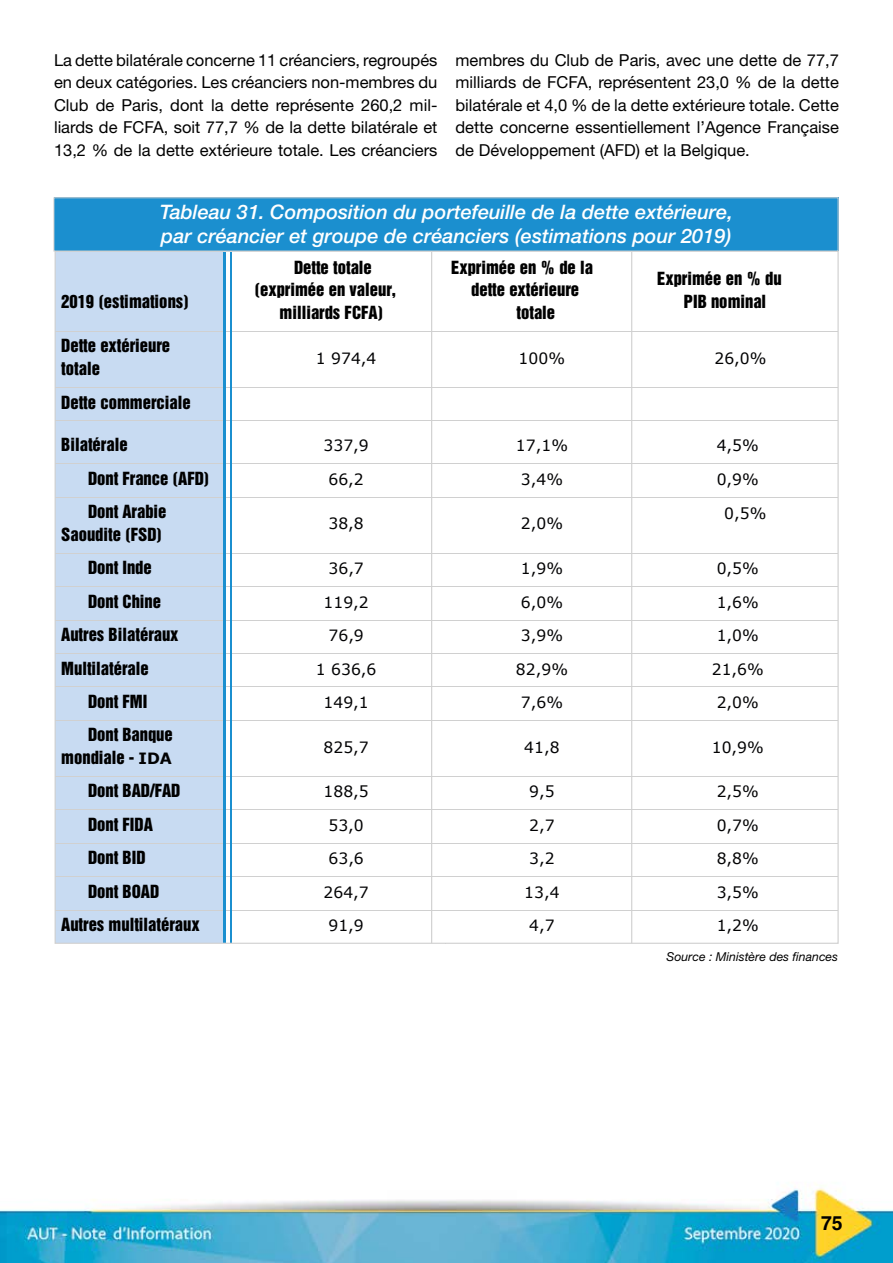
<style>
.page{position:relative;width:893px;height:1263px;background:#fff}
.page>*{position:absolute;margin:0;border:0;box-sizing:border-box;transform-origin:0 0}
.t1{font:italic 500 19.95px/24px "Helvetica Neue LT Std";color:#fff}
.t2{font:700 19.5px "Helvetica";color:#000}
.t3{font:16.5px/22.5px "Helvetica Neue LT Std";color:#000;text-align:justify}
.t4{font:16.5px/22.8px "Helvetica Inserat";color:#000}
.t5{font:15.6px "Verdana";letter-spacing:.005em;color:#020203}
.t6{font:italic 12.3px "Helvetica Neue LT Std";color:#000}
.s1{font-family:"Verdana";font-weight:700;font-size:15.6px;color:#020203}
</style>
<div class="page">
<img style="left:0;top:197px;width:893px;height:1066px">
<div style="left:55px;top:252px;width:169px;height:691px;background:#c8dbf2"></div>
<hr style="left:55px;top:331px;width:196px;height:1px;background:#d0d0d0">
<hr style="left:252px;top:331px;width:194px;height:1px;background:#d0d0d0">
<hr style="left:447px;top:331px;width:195px;height:1px;background:#d0d0d0">
<hr style="left:643px;top:331px;width:195px;height:1px;background:#d0d0d0">
<hr style="left:55px;top:387px;width:196px;height:1px;background:#d0d0d0">
<hr style="left:252px;top:387px;width:194px;height:1px;background:#d0d0d0">
<hr style="left:447px;top:387px;width:195px;height:1px;background:#d0d0d0">
<hr style="left:643px;top:387px;width:195px;height:1px;background:#d0d0d0">
<hr style="left:55px;top:420px;width:196px;height:1px;background:#d0d0d0">
<hr style="left:252px;top:420px;width:194px;height:1px;background:#d0d0d0">
<hr style="left:447px;top:420px;width:195px;height:1px;background:#d0d0d0">
<hr style="left:643px;top:420px;width:195px;height:1px;background:#d0d0d0">
<hr style="left:55px;top:463px;width:196px;height:1px;background:#d0d0d0">
<hr style="left:252px;top:463px;width:194px;height:1px;background:#d0d0d0">
<hr style="left:447px;top:463px;width:195px;height:1px;background:#d0d0d0">
<hr style="left:643px;top:463px;width:195px;height:1px;background:#d0d0d0">
<hr style="left:55px;top:497px;width:196px;height:1px;background:#d0d0d0">
<hr style="left:252px;top:497px;width:194px;height:1px;background:#d0d0d0">
<hr style="left:447px;top:497px;width:195px;height:1px;background:#d0d0d0">
<hr style="left:643px;top:497px;width:195px;height:1px;background:#d0d0d0">
<hr style="left:55px;top:553px;width:196px;height:1px;background:#d0d0d0">
<hr style="left:252px;top:553px;width:194px;height:1px;background:#d0d0d0">
<hr style="left:447px;top:553px;width:195px;height:1px;background:#d0d0d0">
<hr style="left:643px;top:553px;width:195px;height:1px;background:#d0d0d0">
<hr style="left:55px;top:586px;width:196px;height:1px;background:#d0d0d0">
<hr style="left:252px;top:586px;width:194px;height:1px;background:#d0d0d0">
<hr style="left:447px;top:586px;width:195px;height:1px;background:#d0d0d0">
<hr style="left:643px;top:586px;width:195px;height:1px;background:#d0d0d0">
<hr style="left:55px;top:620px;width:196px;height:1px;background:#d0d0d0">
<hr style="left:252px;top:620px;width:194px;height:1px;background:#d0d0d0">
<hr style="left:447px;top:620px;width:195px;height:1px;background:#d0d0d0">
<hr style="left:643px;top:620px;width:195px;height:1px;background:#d0d0d0">
<hr style="left:55px;top:653px;width:196px;height:1px;background:#d0d0d0">
<hr style="left:252px;top:653px;width:194px;height:1px;background:#d0d0d0">
<hr style="left:447px;top:653px;width:195px;height:1px;background:#d0d0d0">
<hr style="left:643px;top:653px;width:195px;height:1px;background:#d0d0d0">
<hr style="left:55px;top:686px;width:196px;height:1px;background:#d0d0d0">
<hr style="left:252px;top:686px;width:194px;height:1px;background:#d0d0d0">
<hr style="left:447px;top:686px;width:195px;height:1px;background:#d0d0d0">
<hr style="left:643px;top:686px;width:195px;height:1px;background:#d0d0d0">
<hr style="left:55px;top:720px;width:196px;height:1px;background:#d0d0d0">
<hr style="left:252px;top:720px;width:194px;height:1px;background:#d0d0d0">
<hr style="left:447px;top:720px;width:195px;height:1px;background:#d0d0d0">
<hr style="left:643px;top:720px;width:195px;height:1px;background:#d0d0d0">
<hr style="left:55px;top:776px;width:196px;height:1px;background:#d0d0d0">
<hr style="left:252px;top:776px;width:194px;height:1px;background:#d0d0d0">
<hr style="left:447px;top:776px;width:195px;height:1px;background:#d0d0d0">
<hr style="left:643px;top:776px;width:195px;height:1px;background:#d0d0d0">
<hr style="left:55px;top:809px;width:196px;height:1px;background:#d0d0d0">
<hr style="left:252px;top:809px;width:194px;height:1px;background:#d0d0d0">
<hr style="left:447px;top:809px;width:195px;height:1px;background:#d0d0d0">
<hr style="left:643px;top:809px;width:195px;height:1px;background:#d0d0d0">
<hr style="left:55px;top:843px;width:196px;height:1px;background:#d0d0d0">
<hr style="left:252px;top:843px;width:194px;height:1px;background:#d0d0d0">
<hr style="left:447px;top:843px;width:195px;height:1px;background:#d0d0d0">
<hr style="left:643px;top:843px;width:195px;height:1px;background:#d0d0d0">
<hr style="left:55px;top:876px;width:196px;height:1px;background:#d0d0d0">
<hr style="left:252px;top:876px;width:194px;height:1px;background:#d0d0d0">
<hr style="left:447px;top:876px;width:195px;height:1px;background:#d0d0d0">
<hr style="left:643px;top:876px;width:195px;height:1px;background:#d0d0d0">
<hr style="left:55px;top:910px;width:196px;height:1px;background:#d0d0d0">
<hr style="left:252px;top:910px;width:194px;height:1px;background:#d0d0d0">
<hr style="left:447px;top:910px;width:195px;height:1px;background:#d0d0d0">
<hr style="left:643px;top:910px;width:195px;height:1px;background:#d0d0d0">
<hr style="left:223px;top:252px;width:3px;height:691px;background:#1b8fcf">
<hr style="left:230px;top:252px;width:2px;height:691px;background:#1b8fcf">
<div style="left:54px;top:198px;width:784px;height:53px;background:#1b8fcf"></div>
<div style="left:54px;top:197px;width:784px;height:54px;border:1px solid #d0d0d0"></div>
<hr style="left:631px;top:252px;width:1px;height:691px;background:#d0d0d0">
<hr style="left:431px;top:252px;width:1px;height:691px;background:#d0d0d0">
<p class="t3" style="left:54px;top:48px;width:385px">La dette bilatérale concerne 11 créanciers, regroupés en deux catégories. Les créanciers non-membres du Club de Paris, dont la dette représente 260,2 mil&shy;liards de FCFA, soit 77,7 % de la dette bilatérale et 13,2 % de la dette extérieure totale. Les créanciers</p>
<p class="t3" style="left:455px;top:48px;width:385px">membres du Club de Paris, avec une dette de 77,7 milliards de FCFA, représentent 23,0 % de la dette bilatérale et 4,0 % de la dette extérieure totale. Cette dette concerne essentiellement l’Agence Française de Développement (AFD) et la Belgique.</p>
<p class="t1" style="left:160px;top:199px;width:575px">Tableau 31. Composition du portefeuille de la dette extérieure, par créancier et groupe de créanciers (estimations pour 2019)</p>
<p class="t4" style="left:61px;top:290px;width:129px">2019 (estimations)</p>
<p class="t4" style="left:61px;top:335px;width:110px">Dette extérieure totale</p>
<p class="t4" style="left:294px;top:256px;width:79px">Dette totale</p>
<p class="t4" style="left:255px;top:279px;width:143px">(exprimée en valeur,</p>
<p class="t4" style="left:279px;top:301px;width:105px">milliards FCFA)</p>
<p class="t4" style="left:451px;top:256px;width:143px">Exprimée en % de la</p>
<p class="t4" style="left:471px;top:279px;width:110px">dette extérieure</p>
<p class="t4" style="left:516px;top:301px;width:40px">totale</p>
<p class="t4" style="left:684px;top:267px;width:99px;text-indent:-27px">Exprimée en % du<br>PIB nominal</p>
<p class="t5" style="left:316px;top:347px;width:62px">1 974,4</p>
<p class="t5" style="left:519px;top:347px;width:48px">100%</p>
<p class="t5" style="left:714px;top:347px;width:54px">26,0%</p>
<p class="t4" style="left:61px;top:391px;width:131px">Dette commerciale</p>
<p class="t4" style="left:61px;top:434px;width:68px">Bilatérale</p>
<p class="t5" style="left:323px;top:435px;width:47px">337,9</p>
<p class="t5" style="left:516px;top:435px;width:54px">17,1%</p>
<p class="t5" style="left:717px;top:435px;width:44px">4,5%</p>
<p class="t4" style="left:88px;top:467px;width:123px">Dont France (AFD)</p>
<p class="t5" style="left:328px;top:468px;width:37px">66,2</p>
<p class="t5" style="left:521px;top:468px;width:44px">3,4%</p>
<p class="t5" style="left:717px;top:468px;width:44px">0,9%</p>
<p class="t4" style="left:61px;top:501px;width:107px;text-align:right">Dont Arabie<br>Saoudite (FSD)</p>
<p class="t5" style="left:724px;top:503px;width:44px">0,5%</p>
<p class="t5" style="left:328px;top:513px;width:37px">38,8</p>
<p class="t5" style="left:521px;top:513px;width:44px">2,0%</p>
<p class="t4" style="left:88px;top:557px;width:65px">Dont Inde</p>
<p class="t5" style="left:328px;top:558px;width:37px">36,7</p>
<p class="t5" style="left:521px;top:558px;width:44px">1,9%</p>
<p class="t5" style="left:717px;top:558px;width:44px">0,5%</p>
<p class="t4" style="left:88px;top:590px;width:75px">Dont Chine</p>
<p class="t5" style="left:323px;top:591px;width:47px">119,2</p>
<p class="t5" style="left:521px;top:591px;width:44px">6,0%</p>
<p class="t5" style="left:717px;top:591px;width:44px">1,6%</p>
<p class="t4" style="left:61px;top:624px;width:119px">Autres Bilatéraux</p>
<p class="t5" style="left:328px;top:625px;width:37px">76,9</p>
<p class="t5" style="left:521px;top:625px;width:44px">3,9%</p>
<p class="t5" style="left:717px;top:625px;width:44px">1,0%</p>
<p class="t4" style="left:61px;top:657px;width:89px">Multilatérale</p>
<p class="t5" style="left:316px;top:658px;width:62px">1 636,6</p>
<p class="t5" style="left:516px;top:658px;width:54px">82,9%</p>
<p class="t5" style="left:712px;top:658px;width:54px">21,6%</p>
<p class="t4" style="left:88px;top:690px;width:61px">Dont FMI</p>
<p class="t5" style="left:323px;top:691px;width:47px">149,1</p>
<p class="t5" style="left:521px;top:691px;width:44px">7,6%</p>
<p class="t5" style="left:717px;top:691px;width:44px">2,0%</p>
<p class="t4" style="left:61px;top:724px;width:113px;text-align:right">Dont Banque mondiale - <span class="s1">IDA</span></p>
<p class="t5" style="left:323px;top:736px;width:47px">825,7</p>
<p class="t5" style="left:524px;top:736px;width:37px">41,8</p>
<p class="t5" style="left:712px;top:736px;width:54px">10,9%</p>
<p class="t4" style="left:88px;top:780px;width:94px">Dont BAD/FAD</p>
<p class="t5" style="left:323px;top:781px;width:47px">188,5</p>
<p class="t5" style="left:529px;top:781px;width:27px">9,5</p>
<p class="t5" style="left:717px;top:781px;width:44px">2,5%</p>
<p class="t4" style="left:88px;top:813px;width:66px">Dont FIDA</p>
<p class="t5" style="left:328px;top:814px;width:37px">53,0</p>
<p class="t5" style="left:529px;top:814px;width:27px">2,7</p>
<p class="t5" style="left:717px;top:814px;width:44px">0,7%</p>
<p class="t4" style="left:88px;top:847px;width:59px">Dont BID</p>
<p class="t5" style="left:328px;top:848px;width:37px">63,6</p>
<p class="t5" style="left:529px;top:848px;width:27px">3,2</p>
<p class="t5" style="left:717px;top:848px;width:44px">8,8%</p>
<p class="t4" style="left:88px;top:880px;width:73px">Dont BOAD</p>
<p class="t5" style="left:323px;top:881px;width:47px">264,7</p>
<p class="t5" style="left:524px;top:881px;width:37px">13,4</p>
<p class="t5" style="left:717px;top:881px;width:44px">3,5%</p>
<p class="t4" style="left:61px;top:913px;width:140px">Autres multilatéraux</p>
<p class="t5" style="left:328px;top:915px;width:37px">91,9</p>
<p class="t5" style="left:529px;top:915px;width:27px">4,7</p>
<p class="t5" style="left:717px;top:915px;width:44px">1,2%</p>
<p class="t6" style="left:666px;top:949px;width:173px">Source : Ministère des finances</p>
<p class="t2" style="left:821px;top:1211px;width:23px">75</p>
</div>
